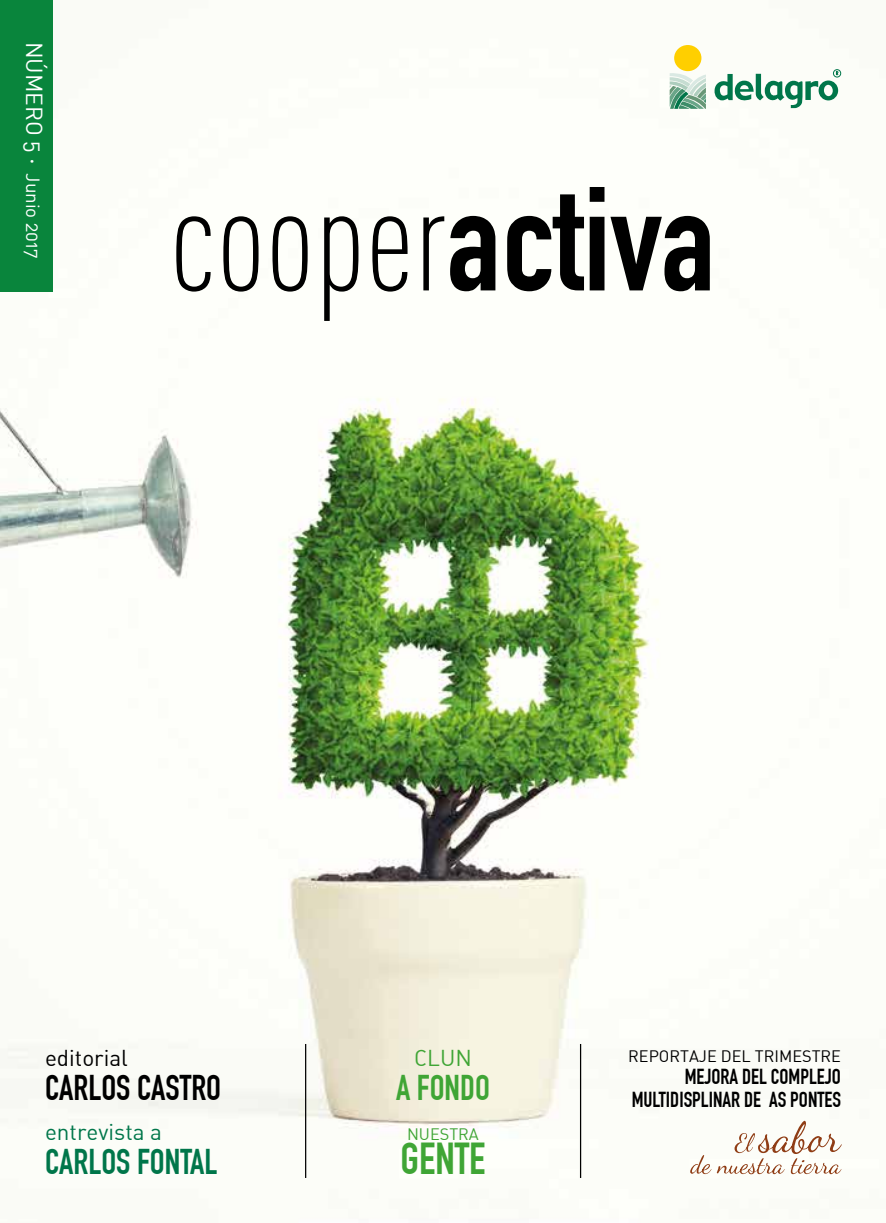
<style>
.page{position:relative;width:886px;height:1223px;background:#fff}
.page>*{position:absolute;margin:0;border:0;box-sizing:border-box;transform-origin:0 0}
.t1{font:700 43.75px "DIN Condensed";color:#3fa535}
.t2{font:700 35px "DIN Condensed";color:#000}
.t3{font:700 35px "DIN Condensed";color:#00764a}
.t4{font:700 35px "DIN Condensed";color:#3fa535}
.t5{font:22.5px "DIN Alternate";color:#00764a}
.t6{font:22.5px "DIN Alternate";color:#000}
.t7{font:22.5px "DIN Alternate";color:#3fa535}
.t8{font:700 21.25px/22.5px "DIN Condensed";color:#000;text-align:right}
.t9{font:18.75px "DIN Alternate";color:#fff}
.t10{font:16.25px "DIN Alternate";color:#000}
.t11{font:16.25px "DIN Alternate";color:#3fa535}
.s1{font-size:22.75px}
.s2{font-family:"Myriad Pro";font-size:22.75px}
</style>
<div class="page">
<img style="left:0;top:45px;width:842px;height:1133px">
<svg style="left:670px;top:73px;width:36px;height:36px"></svg>
<svg style="left:714px;top:69px;width:127px;height:39px"></svg>
<div style="left:674px;top:45px;width:27px;height:26px;background:#ffcf00;border-radius:50%"></div>
<svg style="left:176px;top:187px;width:534px;height:134px"></svg>
<hr style="left:305px;top:1044px;width:1px;height:133px;background:#000">
<hr style="left:580px;top:1044px;width:1px;height:133px;background:#000">
<svg style="left:690px;top:1120px;width:152px;height:54px"></svg>
<div style="left:0;top:0;width:53px;height:291px;background:#09853c"></div>
<p class="t9" style="left:45px;top:42px;width:219px;rotate:90deg"><span class="s1">NÚMERO 5</span> <span class="s2">·</span> Junio 2017</p>
<p class="t6" style="left:45px;top:1044px;width:84px">editorial</p>
<h2 class="t2" style="left:45px;top:1067px;width:178px">CARLOS CASTRO</h2>
<p class="t5" style="left:45px;top:1117px;width:119px">entrevista a</p>
<h2 class="t3" style="left:45px;top:1140px;width:174px">CARLOS FONTAL</h2>
<p class="t7" style="left:414px;top:1044px;width:59px">CLUN</p>
<h2 class="t4" style="left:396px;top:1067px;width:95px">A FONDO</h2>
<p class="t11" style="left:407px;top:1123px;width:73px">NUESTRA</p>
<h1 class="t1" style="left:400px;top:1132px;width:86px">GENTE</h1>
<p class="t10" style="left:628px;top:1045px;width:214px">REPORTAJE DEL TRIMESTRE</p>
<p class="t8" style="left:632px;top:1065px;width:211px">MEJORA DEL COMPLEJO<br>MULTIDISPLINAR DE AS PONTES</p>
</div>
